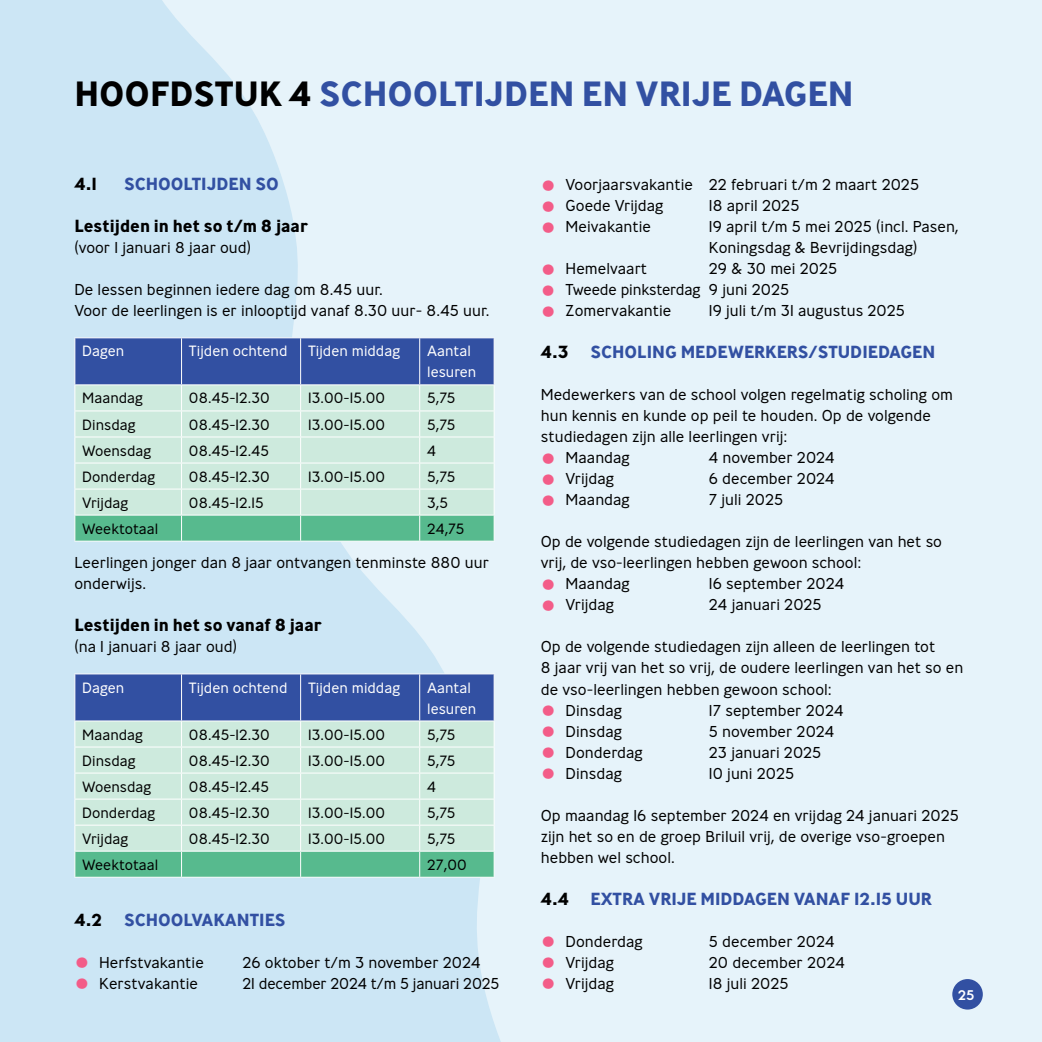
<style>
.page{position:relative;width:1042px;height:1042px;background:#e6f3fa}
.page>*{position:absolute;margin:0;border:0;box-sizing:border-box;transform-origin:0 0}
.t1{font:700 35px "Ministry";color:#3250a2}
.t2{font:700 35px "Ministry";color:#000}
.t3{font:700 17.5px "Ministry";color:#3250a2}
.tussenkop{font:700 17.5px "Ministry";color:#000}
.plat{font:300 15.75px/21px "Ministry";color:#000}
.tabel{font:300 14.88px "Ministry";color:#000}
.tabel_diap{font:300 14.88px/21px "Ministry";color:#fff}
.t4{font:500 14px "Ministry";color:#fff}
.s1{color:#000}
.s2{font-weight:700;font-size:28px;color:#f35c88}
</style>
<div class="page">
<svg style="left:0;top:0;width:501px;height:1042px;fill:#cce6f5"></svg>
<hr style="left:74px;top:337px;width:108px;height:1px;background:#fff">
<hr style="left:182px;top:337px;width:119px;height:1px;background:#fff">
<hr style="left:301px;top:337px;width:119px;height:1px;background:#fff">
<hr style="left:420px;top:337px;width:74px;height:1px;background:#fff">
<svg style="left:74px;top:338px;width:421px;height:203px"></svg>
<hr style="left:74px;top:541px;width:108px;height:1px;background:#fff">
<hr style="left:182px;top:541px;width:119px;height:1px;background:#fff">
<hr style="left:301px;top:541px;width:119px;height:1px;background:#fff">
<hr style="left:420px;top:541px;width:74px;height:1px;background:#fff">
<hr style="left:74px;top:673px;width:108px;height:1px;background:#fff">
<hr style="left:182px;top:673px;width:119px;height:1px;background:#fff">
<hr style="left:301px;top:673px;width:119px;height:1px;background:#fff">
<hr style="left:420px;top:673px;width:74px;height:1px;background:#fff">
<svg style="left:74px;top:674px;width:421px;height:203px"></svg>
<hr style="left:74px;top:877px;width:108px;height:1px;background:#fff">
<hr style="left:182px;top:877px;width:119px;height:1px;background:#fff">
<hr style="left:301px;top:877px;width:119px;height:1px;background:#fff">
<hr style="left:420px;top:877px;width:74px;height:1px;background:#fff">
<div style="left:952px;top:979px;width:31px;height:30px;background:#3250a2;border-radius:50%"></div>
<p class="t2" style="left:74px;top:71px;width:24px">hoofdstuk</p>
<p class="t1" style="left:289px;top:71px;width:566px"><span class="s1">4</span> SCHOOLTIJDEN EN VRIJE DAGEN</p>
<p class="tussenkop" style="left:74px;top:173px;width:24px">4.1</p>
<p class="t3" style="left:124px;top:173px;width:156px">SCHOOLTIJDEN SO</p>
<p class="tussenkop" style="left:74px;top:215px;width:235px">Lestijden in het so t/m 8 jaar</p>
<p class="plat" style="left:74px;top:237px;width:178px">(voor 1 januari 8 jaar oud)</p>
<p class="plat" style="left:74px;top:279px;width:310px">De lessen beginnen iedere dag om 8.45 uur.</p>
<p class="plat" style="left:74px;top:300px;width:417px">Voor de leerlingen is er inlooptijd vanaf 8.30 uur- 8.45 uur.</p>
<p class="tabel_diap" style="left:82px;top:340px;width:44px">Dagen</p>
<p class="tabel_diap" style="left:189px;top:340px;width:100px">Tijden ochtend</p>
<p class="tabel_diap" style="left:308px;top:340px;width:94px">Tijden middag</p>
<p class="tabel_diap" style="left:427px;top:340px;width:51px">Aantal lesuren</p>
<p class="tabel" style="left:82px;top:389px;width:62px">Maandag</p>
<p class="tabel" style="left:189px;top:389px;width:82px">08.45-12.30</p>
<p class="tabel" style="left:308px;top:389px;width:79px">13.00-15.00</p>
<p class="tabel" style="left:427px;top:389px;width:30px">5,75</p>
<p class="tabel" style="left:82px;top:415px;width:55px">Dinsdag</p>
<p class="tabel" style="left:189px;top:415px;width:82px">08.45-12.30</p>
<p class="tabel" style="left:308px;top:415px;width:79px">13.00-15.00</p>
<p class="tabel" style="left:427px;top:415px;width:30px">5,75</p>
<p class="tabel" style="left:82px;top:441px;width:70px">Woensdag</p>
<p class="tabel" style="left:189px;top:441px;width:82px">08.45-12.45</p>
<p class="tabel" style="left:427px;top:441px;width:10px">4</p>
<p class="tabel" style="left:82px;top:467px;width:74px">Donderdag</p>
<p class="tabel" style="left:189px;top:467px;width:82px">08.45-12.30</p>
<p class="tabel" style="left:308px;top:467px;width:79px">13.00-15.00</p>
<p class="tabel" style="left:427px;top:467px;width:30px">5,75</p>
<p class="tabel" style="left:82px;top:493px;width:47px">Vrijdag</p>
<p class="tabel" style="left:189px;top:493px;width:76px">08.45-12.15</p>
<p class="tabel" style="left:427px;top:493px;width:22px">3,5</p>
<p class="tabel" style="left:82px;top:519px;width:78px">Weektotaal</p>
<p class="tabel" style="left:427px;top:519px;width:39px">24,75</p>
<p class="plat" style="left:74px;top:552px;width:416px">Leerlingen jonger dan 8 jaar ontvangen tenminste 880 uur onderwijs.</p>
<p class="tussenkop" style="left:74px;top:614px;width:249px">Lestijden in het so vanaf 8 jaar</p>
<p class="plat" style="left:74px;top:636px;width:164px">(na 1 januari 8 jaar oud)</p>
<p class="tabel_diap" style="left:82px;top:676px;width:44px">Dagen</p>
<p class="tabel_diap" style="left:189px;top:676px;width:100px">Tijden ochtend</p>
<p class="tabel_diap" style="left:308px;top:676px;width:94px">Tijden middag</p>
<p class="tabel_diap" style="left:427px;top:676px;width:51px">Aantal lesuren</p>
<p class="tabel" style="left:82px;top:725px;width:62px">Maandag</p>
<p class="tabel" style="left:189px;top:725px;width:82px">08.45-12.30</p>
<p class="tabel" style="left:308px;top:725px;width:79px">13.00-15.00</p>
<p class="tabel" style="left:427px;top:725px;width:30px">5,75</p>
<p class="tabel" style="left:82px;top:751px;width:55px">Dinsdag</p>
<p class="tabel" style="left:189px;top:751px;width:82px">08.45-12.30</p>
<p class="tabel" style="left:308px;top:751px;width:79px">13.00-15.00</p>
<p class="tabel" style="left:427px;top:751px;width:30px">5,75</p>
<p class="tabel" style="left:82px;top:777px;width:70px">Woensdag</p>
<p class="tabel" style="left:189px;top:777px;width:82px">08.45-12.45</p>
<p class="tabel" style="left:427px;top:777px;width:10px">4</p>
<p class="tabel" style="left:82px;top:803px;width:74px">Donderdag</p>
<p class="tabel" style="left:189px;top:803px;width:82px">08.45-12.30</p>
<p class="tabel" style="left:308px;top:803px;width:79px">13.00-15.00</p>
<p class="tabel" style="left:427px;top:803px;width:30px">5,75</p>
<p class="tabel" style="left:82px;top:829px;width:47px">Vrijdag</p>
<p class="tabel" style="left:189px;top:829px;width:82px">08.45-12.30</p>
<p class="tabel" style="left:308px;top:829px;width:79px">13.00-15.00</p>
<p class="tabel" style="left:427px;top:829px;width:30px">5,75</p>
<p class="tabel" style="left:82px;top:855px;width:78px">Weektotaal</p>
<p class="tabel" style="left:427px;top:855px;width:41px">27,00</p>
<p class="tussenkop" style="left:74px;top:908px;width:29px">4.2</p>
<p class="t3" style="left:124px;top:908px;width:163px">SCHOOLVAKANTIES</p>
<p class="plat" style="left:74px;top:951px;width:131px"><span class="s2">•</span> Herfstvakantie</p>
<p class="plat" style="left:242px;top:951px;width:240px">26 oktober t/m 3 november 2024</p>
<p class="plat" style="left:74px;top:972px;width:125px"><span class="s2">•</span> Kerstvakantie</p>
<p class="plat" style="left:242px;top:972px;width:258px">21 december 2024 t/m 5 januari 2025</p>
<p class="plat" style="left:541px;top:174px;width:380px"><span class="s2">•</span> Voorjaarsvakantie 22 februari t/m 2 maart 2025</p>
<p class="plat" style="left:541px;top:195px;width:124px"><span class="s2">•</span> Goede Vrijdag</p>
<p class="plat" style="left:709px;top:195px;width:92px">18 april 2025</p>
<p class="plat" style="left:541px;top:216px;width:112px"><span class="s2">•</span> Meivakantie</p>
<p class="plat" style="left:709px;top:216px;width:251px">19 april t/m 5 mei 2025 (incl. Pasen,<br>Koningsdag &amp; Bevrijdingsdag)</p>
<p class="plat" style="left:541px;top:258px;width:108px"><span class="s2">•</span> Hemelvaart</p>
<p class="plat" style="left:709px;top:258px;width:130px">29 &amp; 30 mei 2025</p>
<p class="plat" style="left:541px;top:279px;width:250px"><span class="s2">•</span> Tweede pinksterdag 9 juni 2025</p>
<p class="plat" style="left:541px;top:300px;width:132px"><span class="s2">•</span> Zomervakantie</p>
<p class="plat" style="left:709px;top:300px;width:198px">19 juli t/m 31 augustus 2025</p>
<p class="t3" style="left:541px;top:341px;width:396px"><span class="s1">4.3</span> SCHOLING MEDEWERKERS/STUDIEDAGEN</p>
<p class="plat" style="left:541px;top:384px;width:414px">Medewerkers van de school volgen regelmatig scholing om hun kennis en kunde op peil te houden. Op de volgende studiedagen zijn alle leerlingen vrij:</p>
<p class="plat" style="left:541px;top:447px;width:91px"><span class="s2">•</span> Maandag</p>
<p class="plat" style="left:709px;top:447px;width:127px">4 november 2024</p>
<p class="plat" style="left:541px;top:468px;width:75px"><span class="s2">•</span> Vrijdag</p>
<p class="plat" style="left:709px;top:468px;width:127px">6 december 2024</p>
<p class="plat" style="left:541px;top:489px;width:91px"><span class="s2">•</span> Maandag</p>
<p class="plat" style="left:709px;top:489px;width:76px">7 juli 2025</p>
<p class="plat" style="left:541px;top:531px;width:403px">Op de volgende studiedagen zijn de leerlingen van het so vrij, de vso-leerlingen hebben gewoon school:</p>
<p class="plat" style="left:541px;top:573px;width:91px"><span class="s2">•</span> Maandag</p>
<p class="plat" style="left:709px;top:573px;width:137px">16 september 2024</p>
<p class="plat" style="left:541px;top:594px;width:75px"><span class="s2">•</span> Vrijdag</p>
<p class="plat" style="left:709px;top:594px;width:114px">24 januari 2025</p>
<p class="plat" style="left:541px;top:636px;width:424px">Op de volgende studiedagen zijn alleen de leerlingen tot<br>8 jaar vrij van het so vrij, de oudere leerlingen van het so en de vso-leerlingen hebben gewoon school:</p>
<p class="plat" style="left:541px;top:699px;width:83px"><span class="s2">•</span> Dinsdag</p>
<p class="plat" style="left:709px;top:699px;width:136px">17 september 2024</p>
<p class="plat" style="left:541px;top:720px;width:83px"><span class="s2">•</span> Dinsdag</p>
<p class="plat" style="left:709px;top:720px;width:127px">5 november 2024</p>
<p class="plat" style="left:541px;top:741px;width:104px"><span class="s2">•</span> Donderdag</p>
<p class="plat" style="left:709px;top:741px;width:114px">23 januari 2025</p>
<p class="plat" style="left:541px;top:762px;width:83px"><span class="s2">•</span> Dinsdag</p>
<p class="plat" style="left:709px;top:762px;width:87px">10 juni 2025</p>
<p class="plat" style="left:541px;top:804px;width:420px">Op maandag 16 september 2024 en vrijdag 24 januari 2025 zijn het so en de groep Briluil vrij, de overige vso-groepen hebben wel school.</p>
<p class="t3" style="left:541px;top:887px;width:392px"><span class="s1">4.4</span> EXTRA VRIJE MIDDAGEN VANAF 12.15 UUR</p>
<p class="plat" style="left:541px;top:930px;width:104px"><span class="s2">•</span> Donderdag</p>
<p class="plat" style="left:709px;top:930px;width:127px">5 december 2024</p>
<p class="plat" style="left:541px;top:951px;width:75px"><span class="s2">•</span> Vrijdag</p>
<p class="plat" style="left:709px;top:951px;width:138px">20 december 2024</p>
<p class="plat" style="left:541px;top:972px;width:75px"><span class="s2">•</span> Vrijdag</p>
<p class="plat" style="left:709px;top:972px;width:81px">18 juli 2025</p>
<p class="t4" style="left:958px;top:985px;width:18px">25</p>
</div>
